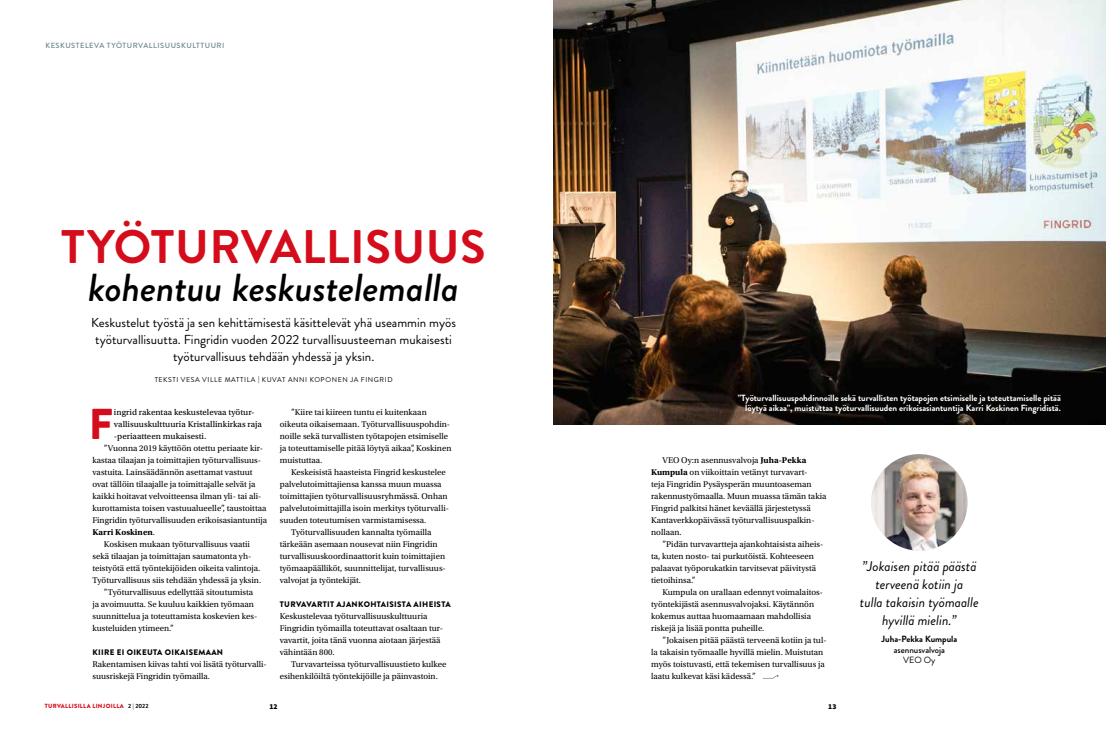
<style>
.page{position:relative;width:1106px;height:738px;background:#fff}
.page>*{position:absolute;margin:0;border:0;box-sizing:border-box;transform-origin:0 0}
.t1{font:700 47px "Brandon Grotesque";letter-spacing:.01em;color:#d50c1b}
.t2{font:900 43.1px "Brandon Grotesque";color:#d50c1b}
.t3{font:italic 500 39px "Brandon Grotesque";letter-spacing:-.005em;color:#000}
.t4{font:italic 14px/18px "Brandon Grotesque";color:#000;text-align:center}
.t5{font:13px/17px "Brandon Grotesque";color:#000;text-align:center}
.t6{font:700 9px/10px "Brandon Grotesque";color:#fff;text-align:right}
.t7{font:700 9px "Brandon Grotesque";color:#000}
.t8{font:500 9px "Brandon Grotesque";color:#000}
.t9{font:9px "Brandon Grotesque";color:#000}
.t10{font:8.8px/12px "Utopia Std";color:#000}
.t11{font:8.8px/12px "Utopia Std Capt";color:#000}
.t12{font:700 8.8px "Utopia Std";color:#000}
.t13{font:900 8px "Brandon Grotesque";letter-spacing:.04em;color:#000}
.t14{font:500 7.5px "Brandon Grotesque";letter-spacing:.07em;color:#69838e}
.t15{font:900 7.5px "Source Sans Pro";color:#000}
.t16{font:7px "Brandon Grotesque";letter-spacing:.08em;color:#000}
.t17{font:900 6px "Brandon Grotesque";letter-spacing:.045em;color:#d50c1b}
.s1{font-weight:400}
.s2{font-weight:700}
.s3{font-weight:700;color:#000}
</style>
<div class="page">
<img style="left:871px;top:454px;width:96px;height:96px;border-radius:48px">
<img style="left:553px;top:0;width:553px;height:424px">
<p class="t14" style="left:45px;top:40px;width:180px">KESKUSTELEVA TYÖTURVALLISUUSKULTTUURI</p>
<h1 class="t1" style="left:61px;top:214px;width:426px">TYÖTURVALLISUUS</h1>
<h3 class="t3" style="left:88px;top:260px;width:372px">kohentuu keskustelemalla</h3>
<h3 class="t5" style="left:91px;top:314px;width:366px">Keskustelut työstä ja sen kehittämisestä käsittelevät yhä useammin myös työturvallisuutta. Fingridin vuoden 2022 turvallisuusteeman mukaisesti työturvallisuus tehdään yhdessä ja yksin.</h3>
<p class="t16" style="left:155px;top:374px;width:239px">TEKSTI VESA VILLE MATTILA | KUVAT ANNI KOPONEN JA FINGRID</p>
<h2 class="t2" style="left:89px;top:393px;width:26px">F</h2>
<p class="t11" style="left:114px;top:406px;width:149px">ingrid rakentaa keskustelevaa työtur&shy;vallisuuskulttuuria Kristallinkirkas raja -periaatteen mukaisesti.</p>
<p class="t10" style="left:104px;top:442px;width:161px">”Vuonna 2019 käyttöön otettu periaate kir-</p>
<p class="t10" style="left:92px;top:454px;width:170px">kastaa tilaajan ja toimittajien työturvallisuus-</p>
<p class="t10" style="left:92px;top:466px;width:161px">vastuita. Lainsäädännön asettamat vastuut</p>
<p class="t10" style="left:92px;top:478px;width:164px">ovat tällöin tilaajalle ja toimittajalle selvät ja</p>
<p class="t10" style="left:92px;top:490px;width:170px">kaikki hoitavat velvoitteensa ilman yli- tai ali-</p>
<p class="t10" style="left:92px;top:502px;width:175px">kurottamista toisen vastuualueelle”, taustoittaa</p>
<p class="t10" style="left:92px;top:514px;width:176px">Fingridin työturvallisuuden erikoisasiantuntija</p>
<p class="t12" style="left:92px;top:527px;width:64px">Karri Koskinen<span class="s1">.</span></p>
<p class="t10" style="left:104px;top:538px;width:148px">Koskisen mukaan työturvallisuus vaatii</p>
<p class="t10" style="left:92px;top:550px;width:160px">sekä tilaajan ja toimittajan saumatonta yh-</p>
<p class="t10" style="left:92px;top:562px;width:169px">teistyötä että työntekijöiden oikeita valintoja.</p>
<p class="t10" style="left:92px;top:574px;width:170px">Työturvallisuus siis tehdään yhdessä ja yksin.</p>
<p class="t10" style="left:104px;top:586px;width:151px">”Työturvallisuus edellyttää sitoutumista</p>
<p class="t10" style="left:92px;top:598px;width:163px">ja avoimuutta. Se kuuluu kaikkien työmaan</p>
<p class="t10" style="left:92px;top:610px;width:166px">suunnittelua ja toteuttamista koskevien kes-</p>
<p class="t10" style="left:92px;top:622px;width:83px">kusteluiden ytimeen.”</p>
<p class="t13" style="left:93px;top:646px;width:132px">KIIRE EI OIKEUTA OIKAISEMAAN</p>
<p class="t10" style="left:92px;top:658px;width:176px">Rakentamisen kiivas tahti voi lisätä työturvalli&shy;suusriskejä Fingridin työmailla.</p>
<p class="t10" style="left:280px;top:406px;width:173px;text-indent:11px">”Kiire tai kiireen tuntu ei kuitenkaan oikeuta oikaisemaan. Työturvallisuuspohdin&shy;noille sekä turvallisten työtapojen etsimiselle ja toteuttamiselle pitää löytyä aikaa”, Koskinen muistuttaa.</p>
<p class="t10" style="left:291px;top:466px;width:156px">Keskeisistä haasteista Fingrid keskustelee</p>
<p class="t10" style="left:280px;top:478px;width:163px">palvelutoimittajiensa kanssa muun muassa</p>
<p class="t10" style="left:280px;top:490px;width:169px">toimittajien työturvallisuusryhmässä. Onhan</p>
<p class="t10" style="left:280px;top:502px;width:171px">palvelutoimittajilla isoin merkitys työturvalli-</p>
<p class="t10" style="left:280px;top:514px;width:148px">suuden toteutumisen varmistamisessa.</p>
<p class="t10" style="left:291px;top:526px;width:142px">Työturvallisuuden kannalta työmailla</p>
<p class="t10" style="left:280px;top:538px;width:159px">tärkeään asemaan nousevat niin Fingridin</p>
<p class="t10" style="left:280px;top:550px;width:167px">turvallisuuskoordinaattorit kuin toimittajien</p>
<p class="t10" style="left:280px;top:562px;width:167px">työmaapäälliköt, suunnittelijat, turvallisuus-</p>
<p class="t10" style="left:280px;top:574px;width:83px">valvojat ja työntekijät.</p>
<p class="t13" style="left:280px;top:598px;width:172px">TURVAVARTIT AJANKOHTAISISTA AIHEISTA</p>
<p class="t10" style="left:280px;top:610px;width:165px">Keskustelevaa työturvallisuuskulttuuria Fingridin työmailla toteuttavat osaltaan tur&shy;vavartit, joita tänä vuonna aiotaan järjestää vähintään 800.</p>
<p class="t10" style="left:280px;top:658px;width:168px;text-indent:11px">Turvavarteissa työturvallisuustieto kulkee esihenkilöiltä työntekijöille ja päinvastoin.</p>
<p class="t6" style="left:737px;top:393px;width:324px">”Työturvallisuuspohdinnoille sekä turvallisten työtapojen etsimiselle ja toteuttamiselle pitää löytyä aikaa”, muistuttaa työturvallisuuden erikoisasiantuntija Karri Koskinen Fingridistä.</p>
<p class="t10" style="left:651px;top:454px;width:177px;text-indent:11px">VEO Oy:n asennusvalvoja <span class="s2">Juha-Pekka Kumpula</span> on viikoittain vetänyt turvavart-<br>teja Fingridin Pysäysperän muuntoaseman rakennustyömaalla. Muun muassa tämän takia Fingrid palkitsi hänet keväällä järjestetyssä Kantaverkkopäivässä työturvallisuuspalkin&shy;nollaan.</p>
<p class="t10" style="left:651px;top:538px;width:174px;text-indent:11px">”Pidän turvavartteja ajankohtaisista aiheis&shy;ta, kuten nosto- tai purkutöistä. Kohteeseen palaavat työporukatkin tarvitsevat päivitystä tietoihinsa.”</p>
<p class="t10" style="left:651px;top:586px;width:173px;text-indent:11px">Kumpula on urallaan edennyt voimalaitos&shy;työntekijästä asennusvalvojaksi. Käytännön kokemus auttaa huomaamaan mahdollisia riskejä ja lisää pontta puheille.</p>
<p class="t10" style="left:651px;top:634px;width:177px;text-indent:11px">”Jokaisen pitää päästä terveenä kotiin ja tul&shy;la takaisin työmaalle hyvillä mielin. Muistutan myös toistuvasti, että tekemisen turvallisuus ja laatu kulkevat käsi kädessä.”</p>
<h3 class="t4" style="left:860px;top:556px;width:120px">”Jokaisen pitää päästä terveenä kotiin ja<br>tulla takaisin työmaalle hyvillä mielin.”</h3>
<p class="t7" style="left:881px;top:632px;width:77px">Juha-Pekka Kumpula</p>
<p class="t8" style="left:893px;top:643px;width:53px">asennusvalvoja</p>
<p class="t9" style="left:903px;top:653px;width:34px">VEO Oy</p>
<p class="t17" style="left:45px;top:701px;width:105px">TURVALLISILLA LINJOILLA <span class="s3">2 | 2022</span></p>
<p class="t15" style="left:269px;top:700px;width:10px">12</p>
<p class="t15" style="left:828px;top:700px;width:10px">13</p>
</div>
